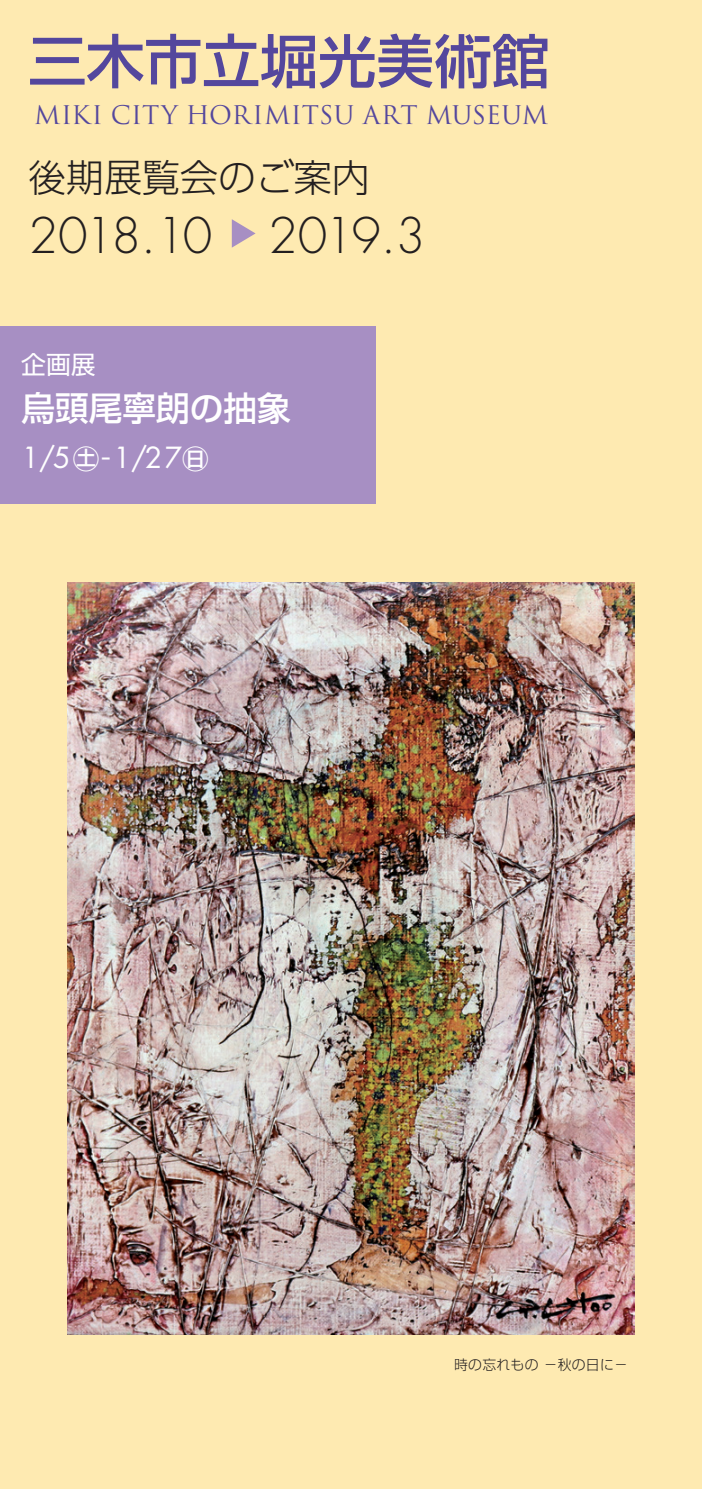
<style>
.page{position:relative;width:702px;height:1489px;background:#fff}
.page>*{position:absolute;margin:0;border:0;box-sizing:border-box;transform-origin:0 0}
.t1{font:500 58px "Shin Go Pro";color:#54479d}
.t2{font:300 47.75px "Futura Std";letter-spacing:-.06em;color:#231f20}
.t3{font:300 38px "UD Shin Go Pro";color:#231f20}
.t4{font:500 33.75px "Shin Go Pro";color:#fff}
.t5{font:28.25px "Futura Std";color:#fff}
.t6{font:25px "Trajan Pro";color:#54479d}
.t7{font:24.75px "Shin Go Pro";color:#fff}
.t8{font:300 13.75px "Shin Go Pro";letter-spacing:.02em;color:#231f20}
.s1{font-family:"Shin Go Pro";font-weight:500;font-size:26.5px}
</style>
<div class="page">
<div style="left:0;top:0;width:702px;height:1488px;background:#feeab1"></div>
<div style="left:0;top:326px;width:376px;height:177px;background:#a78fc3"></div>
<svg style="left:232px;top:219px;width:23px;height:29px"></svg>
<img style="left:67px;top:583px;width:567px;height:751px">
<h1 class="t1" style="left:28px;top:13px;width:523px">三木市立堀光美術館</h1>
<p class="t6" style="left:34px;top:99px;width:515px">MIKI CITY HORIMITSU ART MUSEUM</p>
<h3 class="t3" style="left:28px;top:146px;width:343px">後期展覧会のご案内</h3>
<h2 class="t2" style="left:28px;top:206px;width:186px">2018.10</h2>
<h2 class="t2" style="left:268px;top:206px;width:159px">2019.3</h2>
<p class="t7" style="left:21px;top:344px;width:76px">企画展</p>
<h3 class="t4" style="left:21px;top:380px;width:271px">烏頭尾寧朗の抽象</h3>
<p class="t5" style="left:22px;top:439px;width:188px">1/5<span class="s1">㊏-</span>1/27<span class="s1">㊐</span></p>
<p class="t8" style="left:454px;top:1353px;width:175px">時の忘れもの －秋の日に－</p>
</div>
